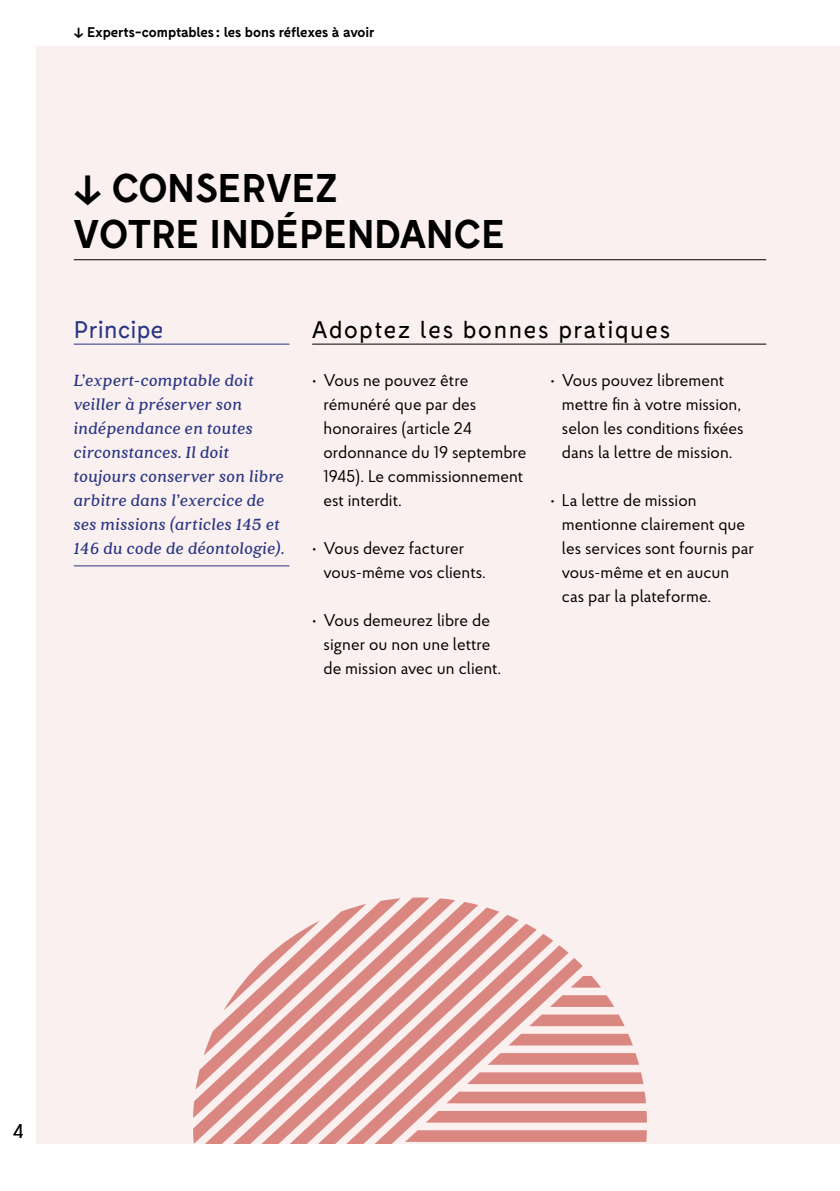
<style>
.page{position:relative;width:840px;height:1191px;background:#fff}
.page>*{position:absolute;margin:0;border:0;box-sizing:border-box;transform-origin:0 0}
.t1{font:700 40px "Fabrik";color:#000}
.t2{font:24px "Fabrik";letter-spacing:.07em;color:#000}
.t3{font:24px "Fabrik";letter-spacing:.02em;color:#283583}
.t4{font:20px "Proba Pro";color:#030304}
.t5{font:italic 700 18px/24px "Quincy CF";letter-spacing:.03em;color:#283583}
.t6{font:17px/24px "Proba Pro";color:#000}
.t7{font:700 14px "Fabrik";color:#000}
</style>
<div class="page">
<div style="left:37px;top:47px;width:802px;height:1097px;background:#faf0ef"></div>
<hr style="left:74px;top:259px;width:691px;height:1px;background:#000">
<hr style="left:74px;top:344px;width:215px;height:1px;background:#283583">
<hr style="left:74px;top:565px;width:215px;height:1px;background:#283583">
<hr style="left:312px;top:344px;width:453px;height:1px;background:#000">
<svg style="left:536px;top:945px;width:32px;height:197px"></svg>
<svg style="left:499px;top:923px;width:37px;height:219px"></svg>
<svg style="left:478px;top:907px;width:21px;height:235px"></svg>
<svg style="left:205px;top:902px;width:273px;height:242px"></svg>
<svg style="left:193px;top:898px;width:262px;height:245px;fill:#da8781"></svg>
<svg style="left:193px;top:897px;width:236px;height:221px"></svg>
<svg style="left:467px;top:1072px;width:176px;height:12px;background:#dc8e88"></svg>
<div style="left:425px;top:1111px;width:221px;height:11px;background:#da8781"></div>
<svg style="left:508px;top:1033px;width:124px;height:12px"></svg>
<svg style="left:446px;top:1091px;width:199px;height:12px;background:#dc908a"></svg>
<svg style="left:487px;top:1053px;width:151px;height:11px;background:#db8d87"></svg>
<svg style="left:570px;top:976px;width:30px;height:11px"></svg>
<svg style="left:549px;top:995px;width:65px;height:12px"></svg>
<svg style="left:529px;top:1014px;width:95px;height:12px"></svg>
<svg style="left:405px;top:1130px;width:241px;height:11px;background:#db8c86"></svg>
<p class="t7" style="left:74px;top:24px;width:302px">↓ Experts-comptables : les bons réflexes à avoir</p>
<h1 class="t1" style="left:74px;top:166px;width:91px">↓ Conser</h1>
<h1 class="t1" style="left:266px;top:166px;width:73px">vez</h1>
<h1 class="t1" style="left:74px;top:212px;width:51px">votre</h1>
<h1 class="t1" style="left:209px;top:212px;width:116px">indépendance</h1>
<h2 class="t3" style="left:74px;top:317px;width:91px">Principe</h2>
<p class="t5" style="left:74px;top:369px;width:212px">L’expert-comptable doit veiller à préserver son indépendance en toutes circonstances. Il doit toujours conserver son libre arbitre dans l’exercice de ses missions (articles 145 et<br>146 du code de déontologie).</p>
<h2 class="t2" style="left:312px;top:317px;width:359px">Adoptez les bonnes pratiques</h2>
<p class="t6" style="left:323px;top:368px;width:204px;text-indent:-11px">• Vous ne pouvez être rémunéré que par des honoraires (article 24 ordonnance du 19 septembre<br>1945). Le commissionnement est interdit.</p>
<p class="t6" style="left:323px;top:536px;width:164px;text-indent:-11px">• Vous devez facturer vous-même vos clients.</p>
<p class="t6" style="left:323px;top:608px;width:179px;text-indent:-11px">• Vous demeurez libre de signer ou non une lettre de mission avec un client.</p>
<p class="t6" style="left:561px;top:368px;width:183px;text-indent:-11px">• Vous pouvez librement mettre fin à votre mission, selon les conditions fixées dans la lettre de mission.</p>
<p class="t6" style="left:561px;top:488px;width:194px;text-indent:-11px">• La lettre de mission mentionne clairement que les services sont fournis par vous-même et en aucun cas par la plateforme.</p>
<p class="t4" style="left:13px;top:1118px;width:12px">4</p>
</div>
